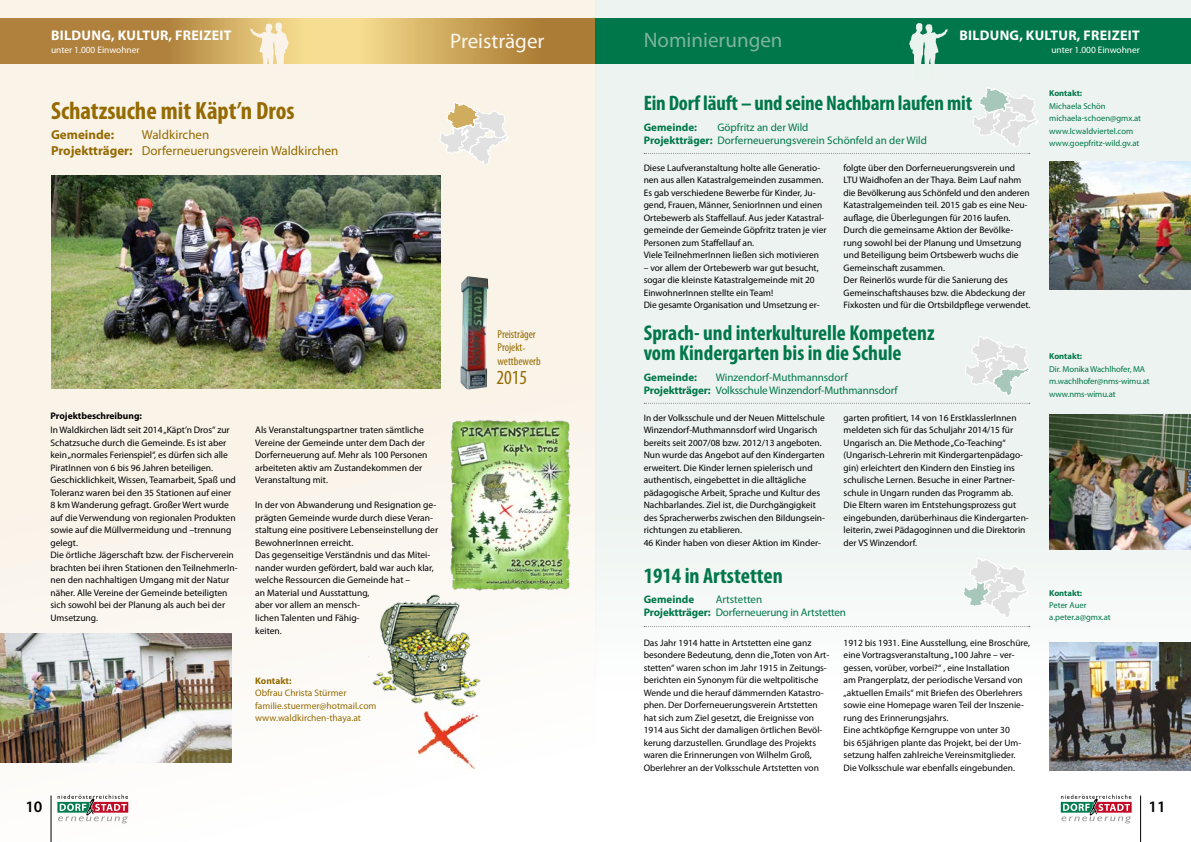
<style>
.page{position:relative;width:1191px;height:842px;background:#fff}
.page>*{position:absolute;margin:0;border:0;box-sizing:border-box;transform-origin:0 0}
.t1{font:700 condensed 25px "Myriad Pro";color:#956b01}
.t2{font:700 condensed 22px "Myriad Pro";color:#00774a}
.t3{font:700 condensed 21.5px/20px "Myriad Pro";color:#00774a}
.t4{font:700 condensed 21px "Myriad Pro";letter-spacing:-.01em;color:#00774a}
.t5{font:21px "Myriad Pro";color:#7db49b}
.t6{font:21px "Myriad Pro";color:#fcf7f0}
.t7{font:condensed 20px "Myriad Pro";color:#956b01}
.t8{font:600 16px "Myriad Pro";color:#000}
.t9{font:700 14px "Myriad Pro";letter-spacing:.02em;color:#fff}
.t10{font:13px/16px "Myriad Pro";color:#956b01}
.t11{font:700 13px "Myriad Pro";color:#956b01}
.t12{font:condensed 11.5px/13.2px "Myriad Pro";color:#956b01}
.t13{font:11px/13px "Myriad Pro";color:#00774a}
.t14{font:700 11px "Myriad Pro";color:#00774a}
.t15{font:9.5px/12.5px "Myriad Pro";color:#000}
.t16{font:9.5px/12.5px "Myriad Pro";color:#956b01}
.t17{font:700 9.5px "Myriad Pro";color:#000}
.t18{font:700 9.5px "Myriad Pro";color:#956b01}
.t19{font:9.4px/12.5px "Myriad Pro";color:#000}
.t20{font:9.4px "Myriad Pro";color:#fff}
.t21{font:8.6px/12.5px "Myriad Pro";color:#00774a}
.t22{font:700 8.6px "Myriad Pro";color:#00774a}
.s1{font-weight:700}
</style>
<div class="page">
<div style="left:595px;top:0;width:596px;height:842px;background:linear-gradient(to right,#f3f7f5,#f1f6f3)"></div>
<div style="left:0;top:0;width:595px;height:842px;background:linear-gradient(to bottom,#f7efe0,#fdfcfa)"></div>
<svg style="left:0;top:18px;width:595px;height:46px"></svg>
<div style="left:595px;top:18px;width:596px;height:46px;background:#00774a"></div>
<svg style="left:644px;top:403px;width:385px;height:1px"></svg>
<svg style="left:644px;top:626px;width:385px;height:1px"></svg>
<img style="left:1049px;top:162px;width:142px;height:127px">
<img style="left:1049px;top:415px;width:142px;height:134px">
<img style="left:1049px;top:642px;width:142px;height:129px">
<img style="left:51px;top:176px;width:390px;height:212px">
<img style="left:450px;top:418px;width:123px;height:175px">
<img style="left:0;top:633px;width:232px;height:130px">
<img style="left:368px;top:589px;width:114px;height:119px">
<svg style="left:439px;top:102px;width:70px;height:64px"></svg>
<svg style="left:644px;top:87px;width:394px;height:67px"></svg>
<svg style="left:964px;top:336px;width:66px;height:60px"></svg>
<svg style="left:962px;top:557px;width:66px;height:61px"></svg>
<img style="left:460px;top:276px;width:28px;height:113px">
<svg style="left:249px;top:22px;width:40px;height:57px"></svg>
<svg style="left:909px;top:23px;width:39px;height:56px"></svg>
<img style="left:418px;top:711px;width:61px;height:57px">
<svg style="left:57px;top:794px;width:71px;height:29px"></svg>
<hr style="left:51px;top:795px;width:1px;height:47px;background:#000">
<svg style="left:1060px;top:794px;width:71px;height:29px"></svg>
<hr style="left:1140px;top:795px;width:1px;height:47px;background:#000">
<h3 class="t9" style="left:51px;top:26px;width:182px">BILDUNG, KULTUR, FREIZEIT</h3>
<p class="t20" style="left:51px;top:44px;width:90px">unter 1.000 Einwohner</p>
<h3 class="t6" style="left:450px;top:28px;width:96px">Preisträger</h3>
<h3 class="t5" style="left:643px;top:27px;width:140px">Nominierungen</h3>
<h3 class="t9" style="left:959px;top:26px;width:182px">BILDUNG, KULTUR, FREIZEIT</h3>
<p class="t20" style="left:1051px;top:44px;width:90px">unter 1.000 Einwohner</p>
<h1 class="t1" style="left:51px;top:95px;width:245px">Schatzsuche mit Käpt’n Dros</h1>
<h3 class="t11" style="left:51px;top:126px;width:65px">Gemeinde:</h3>
<h3 class="t10" style="left:51px;top:126px;width:289px;text-indent:91px">Waldkirchen<br><span class="s1">Projektträger:</span> Dorferneuerungsverein Waldkirchen</h3>
<p class="t17" style="left:50px;top:409px;width:93px">Projektbeschreibung:</p>
<p class="t15" style="left:50px;top:424px;width:189px">In Waldkirchen lädt seit 2014 „Käpt’n Dros“ zur Schatzsuche durch die Gemeinde. Es ist aber kein „normales Ferienspiel“, es dürfen sich alle PiratInnen von 6 bis 96 Jahren beteiligen.<br>Geschicklichkeit, Wissen, Teamarbeit, Spaß und Toleranz waren bei den 35 Stationen auf einer 8 km Wanderung gefragt. Großer Wert wurde auf die Verwendung von regionalen Produkten sowie auf die Müllvermeidung und –trennung gelegt.<br>Die örtliche Jägerschaft bzw. der Fischerverein brachten bei ihren Stationen den TeilnehmerIn&shy;nen den nachhaltigen Umgang mit der Natur näher. Alle Vereine der Gemeinde beteiligten sich sowohl bei der Planung als auch bei der Umsetzung.</p>
<p class="t15" style="left:255px;top:424px;width:174px">Als Veranstaltungspartner traten sämtliche Vereine der Gemeinde unter dem Dach der Dorferneuerung auf. Mehr als 100 Personen arbeiteten aktiv am Zustandekommen der Veranstaltung mit.</p>
<p class="t15" style="left:255px;top:499px;width:184px">In der von Abwanderung und Resignation ge&shy;prägten Gemeinde wurde durch diese Veran&shy;staltung eine positivere Lebenseinstellung der BewohnerInnen erreicht.<br>Das gegenseitige Verständnis und das Mitei&shy;nander wurden gefördert, bald war auch klar, welche Ressourcen die Gemeinde hat –<br>an Material und Ausstattung,<br>aber vor allem an mensch-<br>lichen Talenten und Fähig-<br>keiten.</p>
<p class="t18" style="left:255px;top:674px;width:38px">Kontakt:</p>
<p class="t16" style="left:255px;top:686px;width:123px">Obfrau Christa Stürmer familie.stuermer@hotmail.com www.waldkirchen-thaya.at</p>
<p class="t12" style="left:497px;top:328px;width:45px">Preisträger<br>Projekt&shy;wettbewerb</p>
<h3 class="t7" style="left:496px;top:365px;width:32px">2015</h3>
<h3 class="t4" style="left:643px;top:90px;width:330px">Ein Dorf läuft – und seine Nachbarn laufen mit</h3>
<p class="t14" style="left:643px;top:120px;width:55px">Gemeinde:</p>
<p class="t13" style="left:643px;top:121px;width:285px;text-indent:74px">Göpfritz an der Wild<br><span class="s1">Projektträger:</span> Dorferneuerungsverein Schönfeld an der Wild</p>
<p class="t19" style="left:643px;top:161px;width:184px">Diese Laufveranstaltung holte alle Generatio&shy;nen aus allen Katastralgemeinden zusammen.<br>Es gab verschiedene Bewerbe für Kinder, Ju&shy;gend, Frauen, Männer, SeniorInnen und einen Ortebewerb als Staffellauf. Aus jeder Katastral&shy;gemeinde der Gemeinde Göpfritz traten je vier Personen zum Staffellauf an.<br>Viele TeilnehmerInnen ließen sich motivieren</p>
<p class="t19" style="left:643px;top:261px;width:177px">– vor allem der Ortebewerb war gut besucht, sogar die kleinste Katastralgemeinde mit 20<br>EinwohnerInnen stellte ein Team!<br>Die gesamte Organisation und Umsetzung er-</p>
<p class="t19" style="left:843px;top:161px;width:188px">folgte über den Dorferneuerungsverein und LTU Waidhofen an der Thaya. Beim Lauf nahm die Bevölkerung aus Schönfeld und den anderen Katastralgemeinden teil. 2015 gab es eine Neu&shy;auflage, die Überlegungen für 2016 laufen.<br>Durch die gemeinsame Aktion der Bevölke&shy;rung sowohl bei der Planung und Umsetzung und Beteiligung beim Ortsbewerb wuchs die Gemeinschaft zusammen.<br>Der Reinerlös wurde für die Sanierung des Gemeinschaftshauses bzw. die Abdeckung der Fixkosten und für die Ortsbildpflege verwendet.</p>
<h3 class="t3" style="left:643px;top:322px;width:292px">Sprach- und interkulturelle Kompetenz vom Kindergarten bis in die Schule</h3>
<p class="t14" style="left:643px;top:370px;width:55px">Gemeinde:</p>
<p class="t13" style="left:643px;top:371px;width:255px;text-indent:72px">Winzendorf-Muthmannsdorf<br><span class="s1">Projektträger:</span> Volksschule Winzendorf-Muthmannsdorf</p>
<p class="t19" style="left:643px;top:411px;width:183px">In der Volksschule und der Neuen Mittelschule Winzendorf-Muthmannsdorf wird Ungarisch bereits seit 2007/08 bzw. 2012/13 angeboten.<br>Nun wurde das Angebot auf den Kindergarten erweitert. Die Kinder lernen spielerisch und authentisch, eingebettet in die alltägliche pädagogische Arbeit, Sprache und Kultur des Nachbarlandes. Ziel ist, die Durchgängigkeit des Spracherwerbs zwischen den Bildungsein&shy;richtungen zu etablieren.<br>46 Kinder haben von dieser Aktion im Kinder-</p>
<p class="t19" style="left:843px;top:411px;width:187px">garten profitiert, 14 von 16 ErstklasslerInnen meldeten sich für das Schuljahr 2014/15 für Ungarisch an. Die Methode „Co-Teaching“ (Ungarisch-Lehrerin mit Kindergartenpädago&shy;gin) erleichtert den Kindern den Einstieg ins schulische Lernen. Besuche in einer Partner&shy;schule in Ungarn runden das Programm ab.<br>Die Eltern waren im Entstehungsprozess gut eingebunden, darüberhinaus die Kindergarten&shy;leiterin, zwei Pädagoginnen und die Direktorin der VS Winzendorf.</p>
<h2 class="t2" style="left:643px;top:561px;width:141px">1914 in Artstetten</h2>
<p class="t14" style="left:643px;top:592px;width:52px">Gemeinde</p>
<p class="t13" style="left:643px;top:592px;width:204px;text-indent:72px">Artstetten<br><span class="s1">Projektträger:</span> Dorferneuerung in Artstetten</p>
<p class="t19" style="left:643px;top:636px;width:187px">Das Jahr 1914 hatte in Artstetten eine ganz besondere Bedeutung, denn die „Toten von Art&shy;stetten“ waren schon im Jahr 1915 in Zeitungs&shy;berichten ein Synonym für die weltpolitische Wende und die herauf dämmernden Katastro&shy;phen. Der Dorferneuerungsverein Artstetten hat sich zum Ziel gesetzt, die Ereignisse von 1914 aus Sicht der damaligen örtlichen Bevöl&shy;kerung darzustellen. Grundlage des Projekts waren die Erinnerungen von Wilhelm Groß, Oberlehrer an der Volksschule Artstetten von</p>
<p class="t19" style="left:843px;top:636px;width:188px">1912 bis 1931. Eine Ausstellung, eine Broschüre, eine Vortragsveranstaltung „100 Jahre – ver&shy;gessen, vorüber, vorbei?“ , eine Installation<br>am Prangerplatz, der periodische Versand von „aktuellen Emails“ mit Briefen des Oberlehrers sowie eine Homepage waren Teil der Inszenie&shy;rung des Erinnerungsjahrs.<br>Eine achtköpfige Kerngruppe von unter 30<br>bis 65jährigen plante das Projekt, bei der Um&shy;setzung halfen zahlreiche Vereinsmitglieder.<br>Die Volksschule war ebenfalls eingebunden.</p>
<p class="t22" style="left:1049px;top:88px;width:34px">Kontakt:</p>
<p class="t21" style="left:1049px;top:100px;width:93px">Michaela Schön michaela-schoen@gmx.at www.lcwaldviertel.com www.goepfritz-wild.gv.at</p>
<p class="t22" style="left:1049px;top:350px;width:34px">Kontakt:</p>
<p class="t21" style="left:1049px;top:362px;width:102px">Dir. Monika Wachlhofer, MA m.wachlhofer@nms-wimu.at www.nms-wimu.at</p>
<p class="t22" style="left:1049px;top:588px;width:34px">Kontakt:</p>
<p class="t21" style="left:1049px;top:599px;width:63px;line-height:12px">Peter Auer a.peter.a@gmx.at</p>
<h3 class="t8" style="left:25px;top:796px;width:19px">10</h3>
<h3 class="t8" style="left:1148px;top:796px;width:19px">11</h3>
</div>
